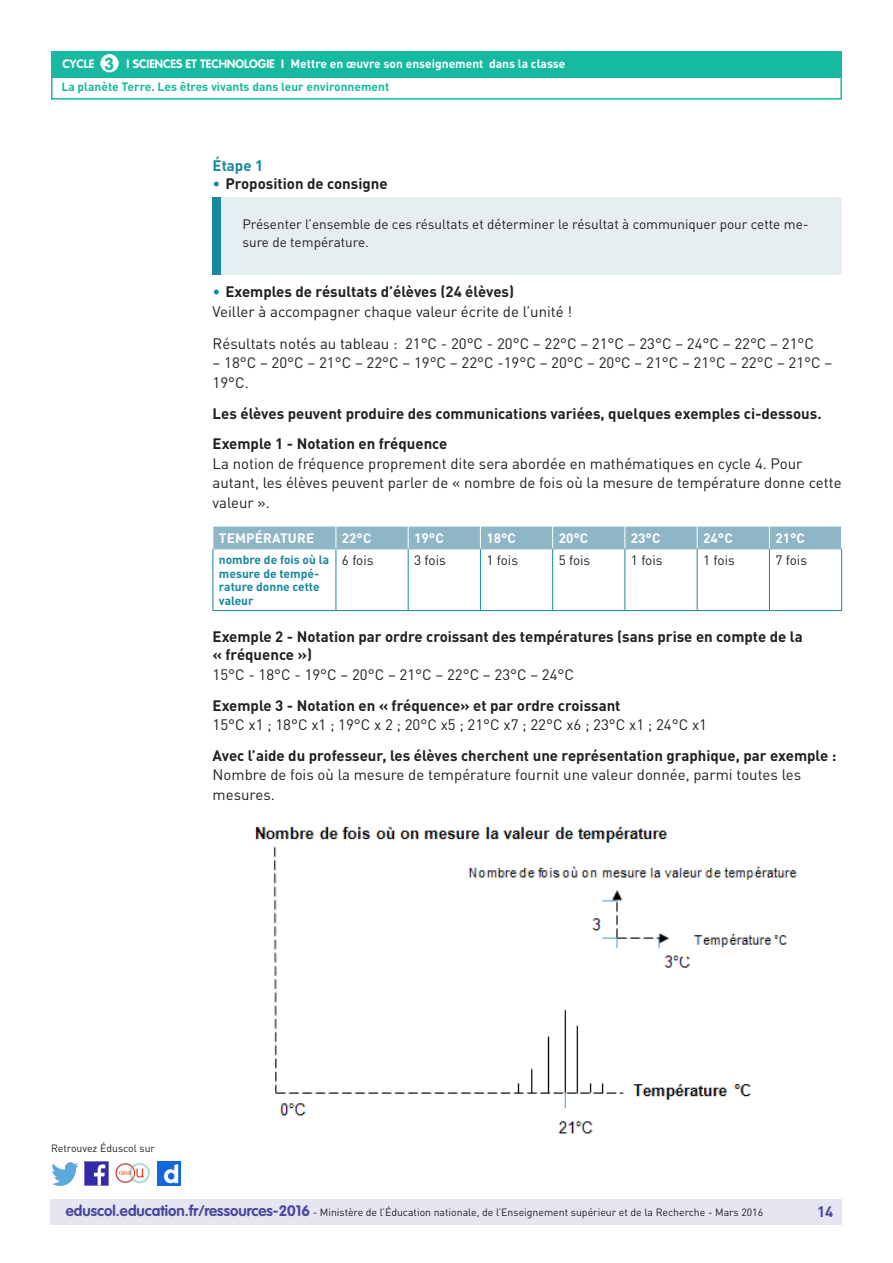
<style>
.page{position:relative;width:893px;height:1263px;background:#fff}
.page>*{position:absolute;margin:0;border:0;box-sizing:border-box;transform-origin:0 0}
.t1{font:700 17.25px "VAG Rounded Std";color:#17baa1}
._06_Texte_courant{font:15px/19.5px "DIN Pro";color:#231f20}
._06_Texte_courant-2{font:700 15px/18px "DIN Pro";color:#231f20}
._08_Liste_à_puces_ni{font:700 15px "DIN Pro";color:#231f20}
._05_Titre_de_niveau{font:700 15px "DIN Pro";color:#16879f}
.t2{font:700 15px "DIN Pro";color:#4a489e}
._15_texte_encadré{font:13.5px/18px "DIN Pro";color:#231f20}
.Titre_têtière_tablea{font:700 13.5px "DIN Pro";letter-spacing:.01em;color:#fff}
._02_Texte_info_conte{font:13.5px "DIN Pro";color:#231f20}
.Texte_gras_bleu{font:700 12px/13.5px "DIN Pro";color:#16879f}
.t3{font:700 12px "DIN Pro";color:#17baa1}
.t4{font:700 12px "DIN Pro";color:#fff}
.t5{font:700 12px "VAG Rounded Std";color:#fff}
.t6{font:10.5px "DIN Pro";color:#231f20}
.s1{font-weight:400;color:#16879f}
.s2{font-family:"VAG Rounded Std";font-weight:700;font-size:15px;color:#4a489e}
</style>
<div class="page">
<div style="left:50px;top:1199px;width:791px;height:26px;background:#e6e5f2"></div>
<div style="left:51px;top:51px;width:791px;height:27px;background:#17baa1"></div>
<div style="left:100px;top:54px;width:19px;height:18px;background:#fff;border-radius:50%"></div>
<div style="left:51px;top:75px;width:791px;height:25px;border:2px solid #17baa1"></div>
<img style="left:85px;top:1162px;width:23px;height:23px">
<img style="left:51px;top:1163px;width:28px;height:22px">
<img style="left:158px;top:1162px;width:22px;height:23px">
<img style="left:115px;top:1163px;width:35px;height:21px">
<div style="left:213px;top:527px;width:629px;height:22px;background:#8fb6c6"></div>
<hr style="left:213px;top:549px;width:123px;height:1px;background:#8fb6c6">
<hr style="left:336px;top:549px;width:72px;height:1px;background:#8fb6c6">
<hr style="left:408px;top:549px;width:72px;height:1px;background:#8fb6c6">
<hr style="left:480px;top:549px;width:73px;height:1px;background:#8fb6c6">
<hr style="left:553px;top:549px;width:72px;height:1px;background:#8fb6c6">
<hr style="left:625px;top:549px;width:72px;height:1px;background:#8fb6c6">
<hr style="left:697px;top:549px;width:72px;height:1px;background:#8fb6c6">
<hr style="left:769px;top:549px;width:73px;height:1px;background:#8fb6c6">
<hr style="left:213px;top:549px;width:1px;height:61px;background:#16879f">
<hr style="left:336px;top:549px;width:1px;height:61px;background:#16879f">
<hr style="left:408px;top:549px;width:1px;height:61px;background:#16879f">
<hr style="left:480px;top:549px;width:1px;height:61px;background:#16879f">
<hr style="left:552px;top:549px;width:1px;height:61px;background:#16879f">
<hr style="left:625px;top:549px;width:1px;height:61px;background:#16879f">
<hr style="left:697px;top:549px;width:1px;height:61px;background:#16879f">
<hr style="left:769px;top:549px;width:1px;height:61px;background:#16879f">
<hr style="left:841px;top:549px;width:1px;height:61px;background:#16879f">
<hr style="left:213px;top:610px;width:123px;height:1px;background:#16879f">
<hr style="left:336px;top:610px;width:72px;height:1px;background:#16879f">
<hr style="left:408px;top:610px;width:72px;height:1px;background:#16879f">
<hr style="left:480px;top:610px;width:73px;height:1px;background:#16879f">
<hr style="left:553px;top:610px;width:72px;height:1px;background:#16879f">
<hr style="left:625px;top:610px;width:72px;height:1px;background:#16879f">
<hr style="left:697px;top:610px;width:72px;height:1px;background:#16879f">
<hr style="left:769px;top:610px;width:73px;height:1px;background:#16879f">
<div style="left:213px;top:198px;width:629px;height:77px;background:#e6eef2"></div>
<div style="left:213px;top:198px;width:8px;height:77px;background:#16879f"></div>
<img style="left:254px;top:826px;width:543px;height:308px">
<p class="t1" style="left:105px;top:53px;width:11px">3</p>
<p class="t4" style="left:291px;top:56px;width:276px">Mettre en œuvre son enseignement dans la classe</p>
<p class="t3" style="left:61px;top:79px;width:329px">La planète Terre. Les êtres vivants dans leur environnement</p>
<p class="t5" style="left:63px;top:57px;width:33px">CYCLE</p>
<p class="t5" style="left:127px;top:57px;width:159px">I SCIENCES ET TECHNOLOGIE I</p>
<p class="_05_Titre_de_niveau" style="left:213px;top:156px;width:52px">Étape 1</p>
<p class="_08_Liste_à_puces_ni" style="left:213px;top:174px;width:177px"><span class="s1">•</span> Proposition de consigne</p>
<p class="_15_texte_encadré" style="left:242px;top:215px;width:568px">Présenter l’ensemble de ces résultats et déterminer le résultat à communiquer pour cette me&shy;sure de température.</p>
<p class="_08_Liste_à_puces_ni" style="left:213px;top:282px;width:303px"><span class="s1">•</span> Exemples de résultats d’élèves (24 élèves)</p>
<p class="_06_Texte_courant" style="left:213px;top:301px;width:361px">Veiller à accompagner chaque valeur écrite de l’unité !</p>
<p class="_06_Texte_courant" style="left:213px;top:333px;width:603px">Résultats notés au tableau : 21°C - 20°C - 20°C – 22°C – 21°C – 23°C – 24°C – 22°C – 21°C</p>
<p class="_06_Texte_courant" style="left:213px;top:353px;width:621px">– 18°C – 20°C – 21°C – 22°C – 19°C – 22°C -19°C – 20°C – 20°C – 21°C – 21°C – 22°C – 21°C –<br>19°C.</p>
<p class="_06_Texte_courant-2" style="left:213px;top:404px;width:610px">Les élèves peuvent produire des communications variées, quelques exemples ci-dessous.</p>
<p class="_06_Texte_courant-2" style="left:213px;top:434px;width:236px">Exemple 1 - Notation en fréquence</p>
<p class="_06_Texte_courant" style="left:213px;top:453px;width:631px">La notion de fréquence proprement dite sera abordée en mathématiques en cycle 4. Pour autant, les élèves peuvent parler de « nombre de fois où la mesure de température donne cette valeur ».</p>
<p class="Titre_têtière_tablea" style="left:219px;top:529px;width:97px">TEMPÉRATURE</p>
<p class="Titre_têtière_tablea" style="left:342px;top:529px;width:31px">22°C</p>
<p class="Titre_têtière_tablea" style="left:414px;top:529px;width:31px">19°C</p>
<p class="Titre_têtière_tablea" style="left:486px;top:529px;width:31px">18°C</p>
<p class="Titre_têtière_tablea" style="left:559px;top:529px;width:31px">20°C</p>
<p class="Titre_têtière_tablea" style="left:631px;top:529px;width:31px">23°C</p>
<p class="Titre_têtière_tablea" style="left:703px;top:529px;width:31px">24°C</p>
<p class="Titre_têtière_tablea" style="left:775px;top:529px;width:31px">21°C</p>
<p class="Texte_gras_bleu" style="left:219px;top:553px;width:112px">nombre de fois où la mesure de tempé&shy;rature donne cette valeur</p>
<p class="_02_Texte_info_conte" style="left:342px;top:552px;width:33px">6 fois</p>
<p class="_02_Texte_info_conte" style="left:414px;top:552px;width:33px">3 fois</p>
<p class="_02_Texte_info_conte" style="left:486px;top:552px;width:33px">1 fois</p>
<p class="_02_Texte_info_conte" style="left:559px;top:552px;width:33px">5 fois</p>
<p class="_02_Texte_info_conte" style="left:631px;top:552px;width:33px">1 fois</p>
<p class="_02_Texte_info_conte" style="left:703px;top:552px;width:33px">1 fois</p>
<p class="_02_Texte_info_conte" style="left:775px;top:552px;width:33px">7 fois</p>
<p class="_06_Texte_courant-2" style="left:213px;top:627px;width:592px">Exemple 2 - Notation par ordre croissant des températures (sans prise en compte de la « fréquence »)</p>
<p class="_06_Texte_courant" style="left:213px;top:664px;width:363px">15°C - 18°C - 19°C – 20°C – 21°C – 22°C – 23°C – 24°C</p>
<p class="_06_Texte_courant-2" style="left:213px;top:696px;width:409px">Exemple 3 - Notation en « fréquence» et par ordre croissant</p>
<p class="_06_Texte_courant" style="left:213px;top:715px;width:496px">15°C x1 ; 18°C x1 ; 19°C x 2 ; 20°C x5 ; 21°C x7 ; 22°C x6 ; 23°C x1 ; 24°C x1</p>
<p class="_06_Texte_courant-2" style="left:213px;top:746px;width:625px">Avec l’aide du professeur, les élèves cherchent une représentation graphique, par exemple :</p>
<p class="_06_Texte_courant" style="left:213px;top:765px;width:590px">Nombre de fois où la mesure de température fournit une valeur donnée, parmi toutes les mesures.</p>
<p class="t6" style="left:51px;top:1141px;width:106px">Retrouvez Éduscol sur</p>
<p class="t6" style="left:66px;top:1205px;width:699px"><span class="s2">eduscol.education.fr/ressources-2016</span> - Ministère de l’Éducation nationale, de l’Enseignement supérieur et de la Recherche - Mars 2016</p>
<p class="t2" style="left:817px;top:1201px;width:18px">14</p>
</div>
